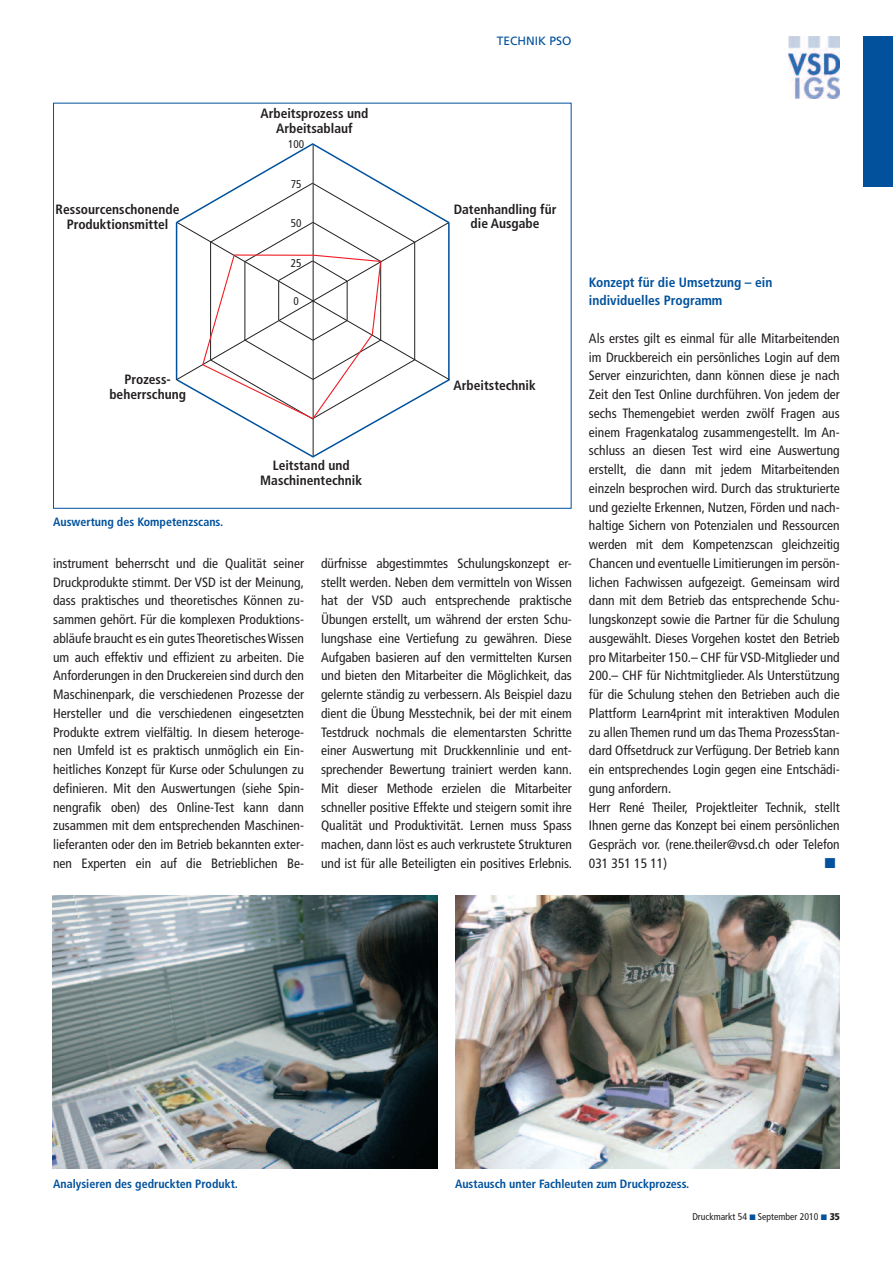
<style>
.page{position:relative;width:893px;height:1263px;background:#fff}
.page>*{position:absolute;margin:0;border:0;box-sizing:border-box;transform-origin:0 0}
.t1{font:condensed 13.5px/18.8px "Frutiger";color:#231f20;text-align:justify}
.t2{font:700 condensed 13.5px/15px "Frutiger";color:#231f20;text-align:center}
.t3{font:700 condensed 13.5px/18.8px "Frutiger";color:#01519c}
.t4{font:700 condensed 12px "Frutiger";color:#01519c}
.t5{font:12px "Frutiger";color:#01519c}
.t6{font:condensed 11.25px "Frutiger";color:#231f20}
.t7{font:condensed 9.75px "Frutiger";color:#231f20}
.s1{font-weight:900}
</style>
<div class="page">
<img style="left:788px;top:36px;width:51px;height:62px">
<div style="left:863px;top:36px;width:30px;height:151px;background:#01519c"></div>
<img style="left:455px;top:895px;width:385px;height:273px">
<img style="left:52px;top:895px;width:386px;height:273px">
<svg style="left:175px;top:143px;width:275px;height:315px"></svg>
<hr style="left:234px;top:254px;width:79px;height:2px;background:#ee1e24">
<p class="t5" style="left:497px;top:36px;width:76px">TECHNIK PSO</p>
<p class="t2" style="left:260px;top:107px;width:109px">Arbeitsprozess und<br>Arbeitsablauf</p>
<p class="t2" style="left:56px;top:203px;width:125px">Ressourcenschonende<br>Produktionsmittel</p>
<p class="t2" style="left:109px;top:373px;width:78px">Prozess&shy;beherrschung</p>
<p class="t4" style="left:53px;top:517px;width:172px">Auswertung des Kompetenzscans.</p>
<p class="t6" style="left:288px;top:139px;width:18px">100</p>
<p class="t6" style="left:291px;top:180px;width:12px">75</p>
<p class="t6" style="left:291px;top:218px;width:12px">50</p>
<p class="t6" style="left:291px;top:258px;width:12px">25</p>
<p class="t6" style="left:293px;top:297px;width:7px">0</p>
<p class="t2" style="left:260px;top:459px;width:103px">Leitstand und<br>Maschinentechnik</p>
<p class="t2" style="left:454px;top:202px;width:104px">Datenhandling für die Ausgabe</p>
<p class="t2" style="left:454px;top:379px;width:84px">Arbeitstechnik</p>
<p class="t1" style="left:53px;top:555px;width:252px">instrument beherrscht und die Qualität seiner Druckprodukte stimmt. Der VSD ist der Meinung, dass praktisches und theoretisches Können zu&shy;sammen gehört. Für die komplexen Produktions&shy;abläufe braucht es ein gutes TheoretischesWissen um auch effektiv und effizient zu arbeiten. Die Anforderungen in den Druckereien sind durch den Maschinenpark, die verschiedenen Prozesse der Hersteller und die verschiedenen eingesetzten Produkte extrem vielfältig. In diesem heteroge&shy;nen Umfeld ist es praktisch unmöglich ein Ein&shy;heitliches Konzept für Kurse oder Schulungen zu definieren. Mit den Auswertungen (siehe Spin&shy;nengrafik oben) des Online-Test kann dann zusammen mit dem entsprechenden Maschinen&shy;lieferanten oder den im Betrieb bekannten exter&shy;nen Experten ein auf die Betrieblichen Be-</p>
<p class="t1" style="left:321px;top:555px;width:252px">dürfnisse abgestimmtes Schulungskonzept er&shy;stellt werden. Neben dem vermitteln von Wissen hat der VSD auch entsprechende praktische Übungen erstellt, um während der ersten Schu&shy;lungshase eine Vertiefung zu gewähren. Diese Aufgaben basieren auf den vermittelten Kursen und bieten den Mitarbeiter die Möglichkeit, das gelernte ständig zu verbessern. Als Beispiel dazu dient die Übung Messtechnik, bei der mit einem Testdruck nochmals die elementarsten Schritte einer Auswertung mit Druckkennlinie und ent&shy;sprechender Bewertung trainiert werden kann.<br>Mit dieser Methode erzielen die Mitarbeiter schneller positive Effekte und steigern somit ihre Qualität und Produktivität. Lernen muss Spass machen, dann löst es auch verkrustete Strukturen und ist für alle Beteiligten ein positives Erlebnis.</p>
<p class="t3" style="left:589px;top:274px;width:185px">Konzept für die Umsetzung – ein individuelles Programm</p>
<p class="t1" style="left:589px;top:330px;width:252px;text-align:left">Als erstes gilt es einmal für alle Mitarbeitenden im Druckbereich ein persönliches Login auf dem Server einzurichten, dann können diese je nach Zeit den Test Online durchführen. Von jedem der sechs Themengebiet werden zwölf Fragen aus einem Fragenkatalog zusammengestellt. Im An&shy;schluss an diesen Test wird eine Auswertung erstellt, die dann mit jedem Mitarbeitenden einzeln besprochen wird. Durch das strukturierte und gezielte Erkennen, Nutzen, Förden und nach&shy;haltige Sichern von Potenzialen und Ressourcen werden mit dem Kompetenzscan gleichzeitig Chancen und eventuelle Limitierungen im persön&shy;lichen Fachwissen aufgezeigt. Gemeinsam wird dann mit dem Betrieb das entsprechende Schu&shy;lungskonzept sowie die Partner für die Schulung ausgewählt. Dieses Vorgehen kostet den Betrieb pro Mitarbeiter 150.– CHF für VSD-Mitglieder und 200.– CHF für Nichtmitglieder. Als Unterstützung für die Schulung stehen den Betrieben auch die Plattform Learn4print mit interaktiven Modulen zu allen Themen rund um das Thema ProzessStan&shy;dard Offsetdruck zur Verfügung. Der Betrieb kann ein entsprechendes Login gegen eine Entschädi&shy;gung anfordern.<br>Herr René Theiler, Projektleiter Technik, stellt Ihnen gerne das Konzept bei einem persönlichen Gespräch vor. (rene.theiler@vsd.ch oder Telefon 031 351 15 11)</p>
<p class="t4" style="left:53px;top:1179px;width:186px">Analysieren des gedruckten Produkt.</p>
<p class="t4" style="left:455px;top:1179px;width:236px">Austausch unter Fachleuten zum Druckprozess.</p>
<p class="t7" style="left:692px;top:1212px;width:149px">Druckmarkt 54 September 2010 <span class="s1">35</span></p>
</div>
